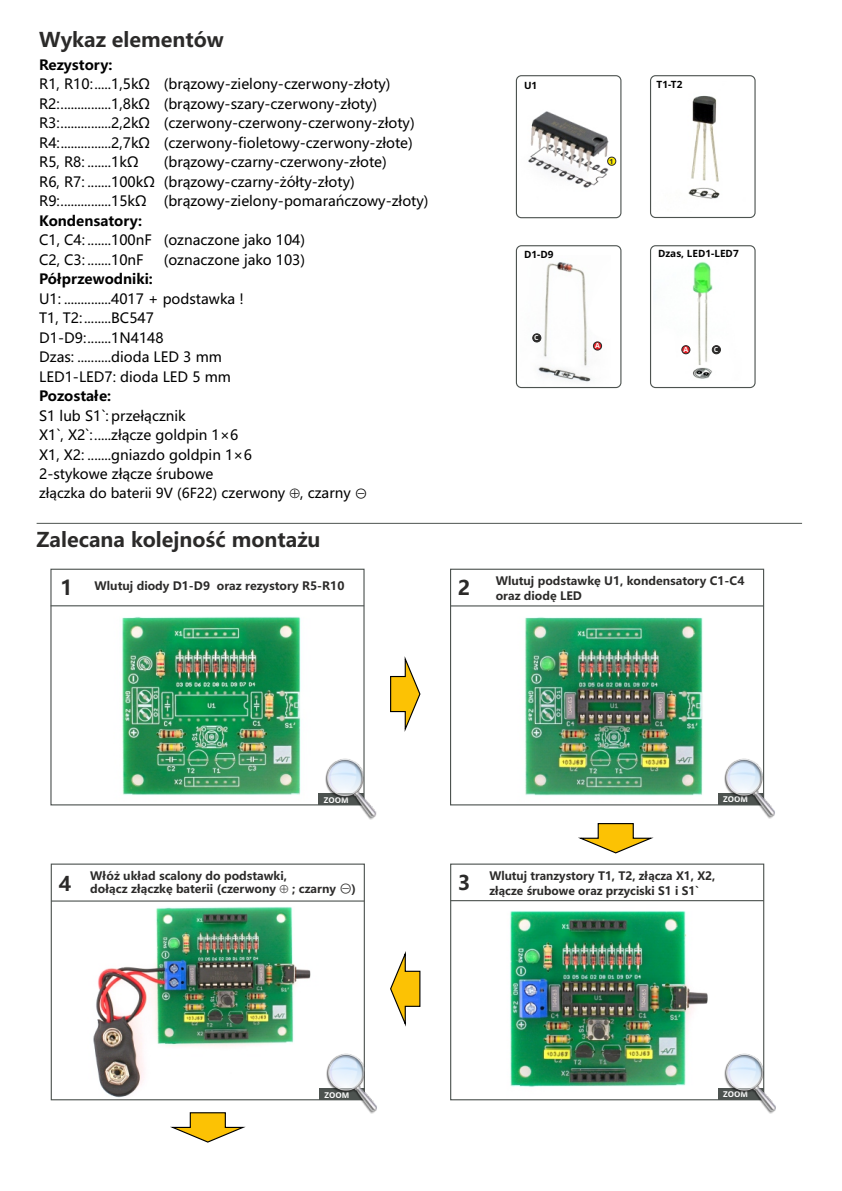
<style>
.page{position:relative;width:842px;height:1191px;background:#fff}
.page>*{position:absolute;margin:0;border:0;box-sizing:border-box;transform-origin:0 0}
.t1{font:700 20px "Microsoft Ya Hei";color:#2b2a29}
.t2{font:14px/19.4px "Microsoft Ya Hei";color:#000}
.t3{font:700 14px "Microsoft Ya Hei";color:#000}
.t4{font:13.6px "Microsoft Ya Hei";color:#000}
.t5{font:700 11.4px/15.2px "Microsoft Ya Hei";color:#2b2a29}
.t6{font:700 10px "Open Sans";color:#000}
.t7{font:700 8px "Open Sans";color:#fefefe}
.t8{font:700 7px "Open Sans";color:#fefefe}
.t9{font:700 7px "Open Sans";color:#2b2a29}
.s1{font-size:14px}
.s2{font-family:"Cambria";font-size:12px}
.s3{font-size:20px}
.s4{font-family:"Cambria";font-weight:400;font-size:12px}
</style>
<div class="page">
<img style="left:507px;top:606px;width:215px;height:190px">
<img style="left:452px;top:901px;width:310px;height:186px">
<img style="left:93px;top:907px;width:227px;height:191px">
<img style="left:91px;top:606px;width:236px;height:197px">
<img style="left:532px;top:262px;width:71px;height:120px">
<div style="left:516px;top:245px;width:105px;height:143px;border:1px solid #4d5350;border-radius:5px"></div>
<div style="left:532px;top:333px;width:9px;height:9px;background:#2b2a29;border:1px solid #2b2a29;border-radius:50%"></div>
<div style="left:593px;top:342px;width:9px;height:8px;background:#e31e24;border:1px solid #2b2a29;border-radius:50%"></div>
<img style="left:684px;top:261px;width:37px;height:118px">
<div style="left:650px;top:245px;width:106px;height:143px;border:1px solid #4d5350;border-radius:5px"></div>
<div style="left:712px;top:345px;width:9px;height:9px;background:#2b2a29;border:1px solid #2b2a29;border-radius:50%"></div>
<div style="left:681px;top:345px;width:9px;height:9px;background:#e31e24;border:1px solid #2b2a29;border-radius:50%"></div>
<img style="left:688px;top:95px;width:32px;height:104px">
<div style="left:650px;top:75px;width:106px;height:143px;border:1px solid #4d5350;border-radius:5px"></div>
<img style="left:528px;top:111px;width:89px;height:77px">
<svg style="left:607px;top:157px;width:9px;height:9px"></svg>
<div style="left:516px;top:75px;width:105px;height:143px;border:1px solid #4d5350;border-radius:5px"></div>
<div style="left:50px;top:568px;width:315px;height:237px;border:1px solid #4d5350"></div>
<div style="left:319px;top:793px;width:45px;height:12px;background:#4d5350"></div>
<img style="left:321px;top:759px;width:56px;height:60px">
<hr style="left:51px;top:605px;width:313px;height:1px;background:#4d5350">
<div style="left:450px;top:863px;width:314px;height:237px;border:1px solid #4d5350"></div>
<div style="left:718px;top:1087px;width:45px;height:12px;background:#4d5350"></div>
<img style="left:721px;top:1053px;width:55px;height:60px">
<hr style="left:450px;top:900px;width:314px;height:1px;background:#4d5350">
<div style="left:51px;top:863px;width:314px;height:237px;border:1px solid #4d5350"></div>
<div style="left:320px;top:1088px;width:45px;height:12px;background:#4d5350"></div>
<img style="left:322px;top:1053px;width:55px;height:61px">
<hr style="left:51px;top:900px;width:313px;height:1px;background:#4d5350">
<div style="left:450px;top:568px;width:314px;height:237px;border:1px solid #4d5350"></div>
<div style="left:718px;top:793px;width:45px;height:12px;background:#4d5350"></div>
<img style="left:721px;top:758px;width:54px;height:61px">
<hr style="left:450px;top:605px;width:314px;height:1px;background:#4d5350">
<hr style="left:37px;top:523px;width:765px;height:1px;background:#4d5350">
<svg style="left:390px;top:656px;width:31px;height:76px"></svg>
<svg style="left:578px;top:823px;width:76px;height:31px"></svg>
<svg style="left:170px;top:1112px;width:76px;height:31px"></svg>
<svg style="left:390px;top:951px;width:31px;height:76px"></svg>
<h1 class="t1" style="left:39px;top:30px;width:186px">Wykaz elementów</h1>
<p class="t3" style="left:39px;top:59px;width:75px">Rezystory:</p>
<p class="t2" style="left:39px;top:76px;width:353px">R1, R10:.....1,5kΩ (brązowy-zielony-czerwony-złoty)</p>
<p class="t2" style="left:39px;top:95px;width:377px">R2:...............1,8kΩ (brązowy-szary-czerwony-złoty)<br>R3:...............2,2kΩ (czerwony-czerwony-czerwony-złoty)</p>
<p class="t2" style="left:39px;top:134px;width:375px">R4:...............2,7kΩ (czerwony-fioletowy-czerwony-złote)<br>R5, R8: .......1kΩ</p>
<p class="t2" style="left:39px;top:154px;width:391px;text-indent:125px">(brązowy-czarny-czerwony-złote)<br>R6, R7: .......100kΩ (brązowy-czarny-żółty-złoty)<br>R9:...............15kΩ (brązowy-zielony-pomarańczowy-złoty)</p>
<p class="t3" style="left:39px;top:214px;width:104px">Kondensatory:</p>
<p class="t2" style="left:39px;top:232px;width:268px">C1, C4: .......100nF (oznaczone jako 104)</p>
<p class="t3" style="left:39px;top:273px;width:115px">Półprzewodniki:</p>
<p class="t2" style="left:39px;top:251px;width:106px">C2, C3: .......10nF</p>
<p class="t2" style="left:164px;top:251px;width:143px">(oznaczone jako 103)</p>
<p class="t2" style="left:39px;top:290px;width:206px">U1: ..............4017 + podstawka !</p>
<p class="t2" style="left:39px;top:309px;width:116px">T1, T2:........BC547</p>
<p class="t2" style="left:39px;top:329px;width:126px">D1-D9:.......1N4148</p>
<p class="t2" style="left:39px;top:348px;width:184px">Dzas: ..........dioda LED 3 mm</p>
<p class="t2" style="left:39px;top:368px;width:193px">LED1-LED7: dioda LED 5 mm</p>
<p class="t3" style="left:39px;top:390px;width:73px">Pozostałe:</p>
<p class="t2" style="left:39px;top:407px;width:148px">S1 lub S1`: przełącznik</p>
<p class="t2" style="left:39px;top:426px;width:201px">X1`, X2`:.....złącze goldpin 1×6</p>
<p class="t2" style="left:39px;top:446px;width:214px">X1, X2: .......gniazdo goldpin 1×6</p>
<p class="t2" style="left:39px;top:465px;width:176px">2-stykowe złącze śrubowe</p>
<p class="t4" style="left:39px;top:487px;width:329px">złączka do baterii 9V (6F22) <span class="s1">czerwony , czarny</span> <span class="s2">⊝</span></p>
<h1 class="t1" style="left:37px;top:531px;width:285px">Zalecana kolejność montażu</h1>
<p class="t5" style="left:60px;top:579px;width:286px"><span class="s3">1</span> Wlutuj diody D1-D9 oraz rezystory R5-R10</p>
<p class="t6" style="left:524px;top:82px;width:15px">U1</p>
<p class="t6" style="left:524px;top:250px;width:31px">D1-D9</p>
<p class="t8" style="left:534px;top:335px;width:6px">C</p>
<p class="t9" style="left:610px;top:158px;width:5px">1</p>
<p class="t8" style="left:595px;top:343px;width:6px">A</p>
<p class="t6" style="left:657px;top:80px;width:27px">T1-T2</p>
<p class="t6" style="left:658px;top:250px;width:82px">Dzas, LED1-LED7</p>
<p class="t8" style="left:683px;top:346px;width:6px">A</p>
<p class="t8" style="left:714px;top:347px;width:6px">C</p>
<h1 class="t1" style="left:458px;top:579px;width:14px">2</h1>
<p class="t5" style="left:496px;top:574px;width:250px">Wlutuj podstawkę U1, kondensatory C1-C4 oraz diodę LED</p>
<p class="t7" style="left:324px;top:796px;width:26px">ZOOM</p>
<p class="t7" style="left:723px;top:796px;width:26px">ZOOM</p>
<h1 class="t1" style="left:59px;top:874px;width:14px">4</h1>
<p class="t5" style="left:90px;top:870px;width:198px;line-height:12.8px">Włóż układ scalony do podstawki, dołącz złączkę baterii (czerwony</p>
<p class="t5" style="left:292px;top:882px;width:65px">; czarny <span class="s4">⊝</span>)</p>
<h1 class="t1" style="left:458px;top:873px;width:14px">3</h1>
<p class="t5" style="left:489px;top:869px;width:227px">Wlutuj tranzystory T1, T2, złącza X1, X2, złącze śrubowe oraz przyciski S1 i S1`</p>
<p class="t7" style="left:324px;top:1091px;width:26px">ZOOM</p>
<p class="t7" style="left:723px;top:1091px;width:26px">ZOOM</p>
</div>
